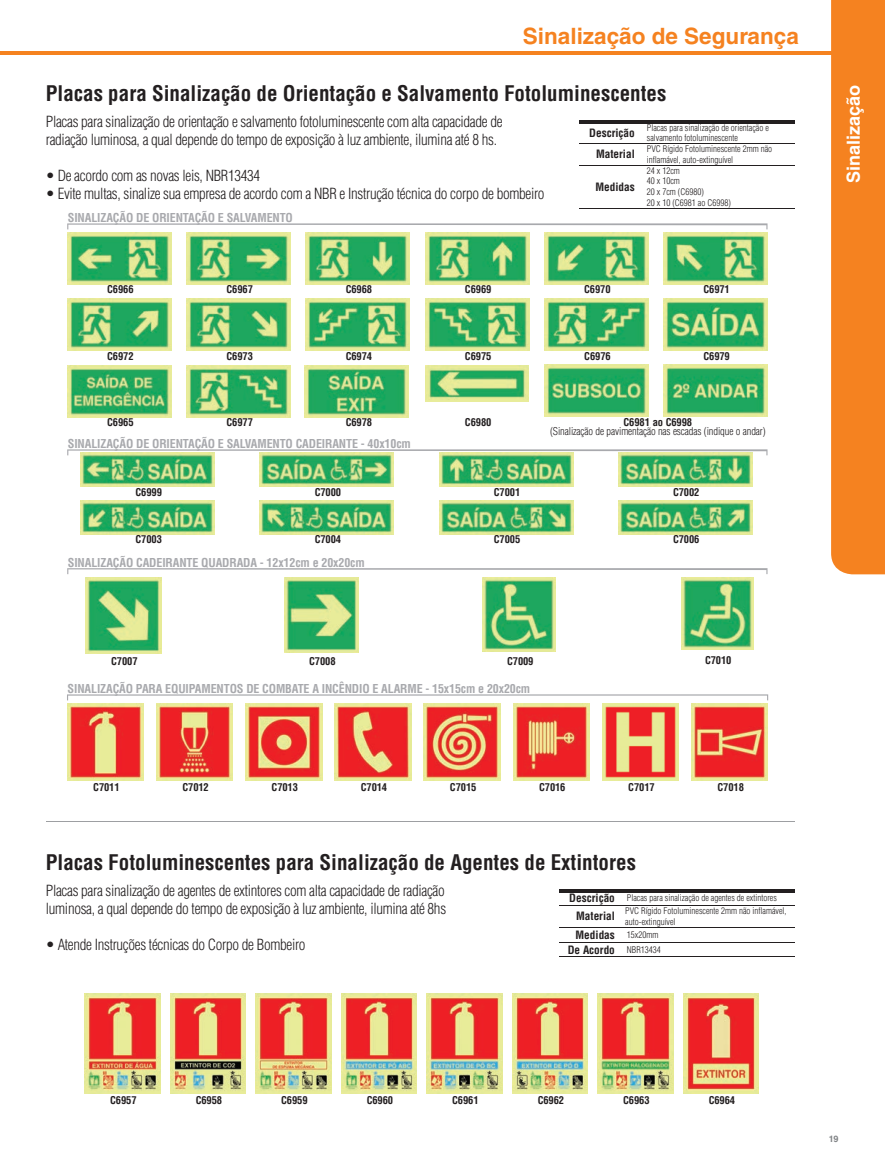
<style>
.page{position:relative;width:885px;height:1170px;background:#fff}
.page>*{position:absolute;margin:0;border:0;box-sizing:border-box;transform-origin:0 0}
.t1{font:700 22.5px "Helvetica LT Std";color:#f58220}
.t2{font:700 condensed 21px "Helvetica LT Std";color:#231f20}
.t3{font:700 18px "Helvetica LT Std";color:#fff}
.t4{font:300 condensed 15px/18px "Helvetica LT Std";letter-spacing:-.02em;color:#231f20}
.t5{font:700 condensed 12px "Helvetica LT Std";letter-spacing:-.01em;color:#a8a9ad}
.t6{font:700 condensed 11.25px/14.9px "Helvetica LT Std";color:#231f20;text-align:center}
.t7{font:700 condensed 10.5px "Helvetica LT Std";letter-spacing:-.01em;color:#231f20}
.t8{font:300 condensed 10.5px "Helvetica LT Std";letter-spacing:-.01em;color:#231f20}
.t9{font:300 condensed 9px/10.8px "Helvetica LT Std";color:#231f20}
.t10{font:700 9px "Helvetica LT Std";color:#808285}
.s1{font-weight:700;font-size:11.25px}
.s2{font-weight:300;font-size:9px}
</style>
<div class="page">
<svg style="left:579px;top:120px;width:215px;height:89px"></svg>
<hr style="left:560px;top:889px;width:61px;height:3px;background:#231f20">
<hr style="left:621px;top:889px;width:127px;height:3px;background:#231f20">
<hr style="left:748px;top:889px;width:21px;height:3px;background:#231f20">
<hr style="left:769px;top:889px;width:25px;height:3px;background:#231f20">
<svg style="left:560px;top:892px;width:234px;height:65px"></svg>
<svg style="left:67px;top:694px;width:701px;height:6px"></svg>
<svg style="left:67px;top:223px;width:700px;height:6px"></svg>
<svg style="left:67px;top:449px;width:700px;height:6px"></svg>
<svg style="left:67px;top:568px;width:700px;height:6px"></svg>
<img style="left:81px;top:452px;width:134px;height:34px">
<img style="left:81px;top:500px;width:134px;height:34px">
<img style="left:67px;top:232px;width:104px;height:52px">
<img style="left:186px;top:232px;width:104px;height:52px">
<img style="left:306px;top:232px;width:104px;height:52px">
<img style="left:425px;top:232px;width:104px;height:52px">
<img style="left:544px;top:232px;width:104px;height:52px">
<img style="left:663px;top:232px;width:104px;height:52px">
<img style="left:67px;top:298px;width:104px;height:52px">
<img style="left:186px;top:298px;width:104px;height:52px">
<img style="left:306px;top:298px;width:104px;height:52px">
<img style="left:425px;top:298px;width:104px;height:52px">
<img style="left:544px;top:298px;width:104px;height:52px">
<img style="left:663px;top:298px;width:104px;height:52px">
<img style="left:67px;top:365px;width:104px;height:52px">
<img style="left:186px;top:365px;width:104px;height:52px">
<img style="left:304px;top:365px;width:104px;height:52px">
<img style="left:425px;top:365px;width:103px;height:36px">
<img style="left:544px;top:364px;width:104px;height:52px">
<img style="left:663px;top:364px;width:104px;height:52px">
<img style="left:260px;top:452px;width:134px;height:34px">
<img style="left:439px;top:452px;width:134px;height:34px">
<img style="left:618px;top:452px;width:134px;height:34px">
<img style="left:260px;top:500px;width:134px;height:34px">
<img style="left:439px;top:500px;width:134px;height:34px">
<img style="left:618px;top:500px;width:134px;height:34px">
<img style="left:284px;top:578px;width:74px;height:74px">
<img style="left:681px;top:578px;width:72px;height:71px">
<img style="left:482px;top:578px;width:73px;height:73px">
<img style="left:86px;top:578px;width:75px;height:75px">
<img style="left:245px;top:703px;width:77px;height:77px">
<img style="left:334px;top:703px;width:77px;height:77px">
<img style="left:602px;top:703px;width:76px;height:77px">
<img style="left:691px;top:703px;width:76px;height:77px">
<img style="left:424px;top:703px;width:76px;height:77px">
<img style="left:513px;top:703px;width:76px;height:77px">
<img style="left:67px;top:703px;width:77px;height:77px">
<img style="left:156px;top:703px;width:77px;height:77px">
<img style="left:85px;top:993px;width:75px;height:100px">
<img style="left:170px;top:993px;width:75px;height:100px">
<img style="left:256px;top:993px;width:75px;height:100px">
<img style="left:341px;top:993px;width:75px;height:100px">
<img style="left:427px;top:993px;width:75px;height:100px">
<img style="left:512px;top:993px;width:75px;height:100px">
<img style="left:597px;top:993px;width:76px;height:100px">
<img style="left:683px;top:993px;width:75px;height:100px">
<hr style="left:46px;top:821px;width:748px;height:1px;background:#9d9fa2">
<div style="left:831px;top:0;width:53px;height:574px;background:#f58220"></div>
<hr style="left:0;top:52px;width:884px;height:3px;background:#f58220">
<h1 class="t1" style="left:523px;top:23px;width:277px">Sinalização de Segurança</h1>
<h2 class="t2" style="left:46px;top:80px;width:622px">Placas para Sinalização de Orientação e Salvamento Fotoluminescentes</h2>
<p class="t4" style="left:46px;top:112px;width:458px">Placas para sinalização de orientação e salvamento fotoluminescente com alta capacidade de radiação luminosa, a qual depende do tempo de exposição à luz ambiente, ilumina até 8 hs.</p>
<p class="t4" style="left:46px;top:166px;width:216px">• De acordo com as novas leis, NBR13434</p>
<p class="t4" style="left:46px;top:184px;width:500px">• Evite multas, sinalize sua empresa de acordo com a NBR e Instrução técnica do corpo de bombeiro</p>
<p class="t5" style="left:68px;top:210px;width:226px">SINALIZAÇÃO DE ORIENTAÇÃO E SALVAMENTO</p>
<p class="t6" style="left:589px;top:125px;width:47px">Descrição</p>
<p class="t9" style="left:646px;top:122px;width:123px">Placas para sinalização de orientação e salvamento fotoluminescente</p>
<p class="t6" style="left:596px;top:147px;width:40px">Material</p>
<p class="t9" style="left:646px;top:143px;width:127px">PVC Rígido Fotoluminescente 2mm não inflamável, auto-extinguível</p>
<p class="t6" style="left:595px;top:179px;width:41px">Medidas</p>
<p class="t9" style="left:646px;top:165px;width:85px">24 x 12cm<br>40 x 10cm<br>20 x 7cm (C6980)<br>20 x 10 (C6981 ao C6998)</p>
<p class="t7" style="left:107px;top:282px;width:28px">C6966</p>
<p class="t7" style="left:107px;top:349px;width:28px">C6972</p>
<p class="t7" style="left:226px;top:282px;width:28px">C6967</p>
<p class="t7" style="left:346px;top:282px;width:28px">C6968</p>
<p class="t7" style="left:465px;top:282px;width:28px">C6969</p>
<p class="t7" style="left:584px;top:282px;width:28px">C6970</p>
<p class="t7" style="left:703px;top:282px;width:28px">C6971</p>
<p class="t7" style="left:226px;top:349px;width:28px">C6973</p>
<p class="t7" style="left:346px;top:349px;width:28px">C6974</p>
<p class="t7" style="left:465px;top:349px;width:28px">C6975</p>
<p class="t7" style="left:584px;top:349px;width:28px">C6976</p>
<p class="t7" style="left:703px;top:349px;width:28px">C6979</p>
<p class="t7" style="left:107px;top:415px;width:28px">C6965</p>
<p class="t7" style="left:465px;top:415px;width:28px">C6980</p>
<p class="t7" style="left:623px;top:415px;width:70px">C6981 ao C6998</p>
<p class="t8" style="left:550px;top:424px;width:217px">(Sinalização de pavimentação nas escadas (indique o andar)</p>
<p class="t7" style="left:226px;top:415px;width:28px">C6977</p>
<p class="t7" style="left:346px;top:415px;width:28px">C6978</p>
<p class="t5" style="left:68px;top:436px;width:344px">SINALIZAÇÃO DE ORIENTAÇÃO E SALVAMENTO CADEIRANTE - 40x10cm</p>
<p class="t7" style="left:135px;top:485px;width:28px">C6999</p>
<p class="t7" style="left:135px;top:533px;width:28px">C7003</p>
<p class="t7" style="left:315px;top:485px;width:28px">C7000</p>
<p class="t7" style="left:494px;top:485px;width:28px">C7001</p>
<p class="t7" style="left:673px;top:485px;width:28px">C7002</p>
<p class="t7" style="left:315px;top:533px;width:28px">C7004</p>
<p class="t7" style="left:494px;top:533px;width:28px">C7005</p>
<p class="t7" style="left:673px;top:533px;width:28px">C7006</p>
<p class="t5" style="left:68px;top:554px;width:298px">SINALIZAÇÃO CADEIRANTE QUADRADA - 12x12cm e 20x20cm</p>
<p class="t7" style="left:111px;top:654px;width:28px">C7007</p>
<p class="t7" style="left:309px;top:654px;width:28px">C7008</p>
<p class="t7" style="left:507px;top:654px;width:28px">C7009</p>
<p class="t7" style="left:705px;top:653px;width:28px">C7010</p>
<p class="t5" style="left:68px;top:681px;width:464px">SINALIZAÇÃO PARA EQUIPAMENTOS DE COMBATE A INCÊNDIO E ALARME - 15x15cm e 20x20cm</p>
<p class="t7" style="left:93px;top:781px;width:28px">C7011</p>
<p class="t7" style="left:182px;top:781px;width:28px">C7012</p>
<p class="t7" style="left:271px;top:781px;width:28px">C7013</p>
<p class="t7" style="left:361px;top:781px;width:28px">C7014</p>
<p class="t7" style="left:450px;top:781px;width:28px">C7015</p>
<p class="t7" style="left:539px;top:781px;width:28px">C7016</p>
<p class="t7" style="left:628px;top:781px;width:28px">C7017</p>
<p class="t7" style="left:717px;top:781px;width:28px">C7018</p>
<h2 class="t2" style="left:46px;top:849px;width:591px">Placas Fotoluminescentes para Sinalização de Agentes de Extintores</h2>
<p class="t4" style="left:46px;top:881px;width:402px">Placas para sinalização de agentes de extintores com alta capacidade de radiação luminosa, a qual depende do tempo de exposição à luz ambiente, ilumina até 8hs</p>
<p class="t4" style="left:46px;top:935px;width:261px">• Atende Instruções técnicas do Corpo de Bombeiro</p>
<p class="t9" style="left:569px;top:892px;width:209px"><span class="s1">Descrição</span> Placas para sinalização de agentes de extintores</p>
<p class="t6" style="left:576px;top:908px;width:40px">Material</p>
<p class="t9" style="left:625px;top:905px;width:163px">PVC Rígido Fotoluminescente 2mm não inflamável, auto-extinguível</p>
<p class="t6" style="left:567px;top:926px;width:95px">Medidas <span class="s2">15x20mm<br></span>De Acordo <span class="s2">NBR13434</span></p>
<p class="t3" style="left:842px;top:183px;width:100px;rotate:-90deg">Sinalização</p>
<p class="t7" style="left:110px;top:1092px;width:28px">C6957</p>
<p class="t7" style="left:196px;top:1092px;width:28px">C6958</p>
<p class="t7" style="left:281px;top:1092px;width:28px">C6959</p>
<p class="t7" style="left:366px;top:1092px;width:28px">C6960</p>
<p class="t7" style="left:452px;top:1092px;width:28px">C6961</p>
<p class="t7" style="left:537px;top:1092px;width:28px">C6962</p>
<p class="t7" style="left:623px;top:1092px;width:28px">C6963</p>
<p class="t7" style="left:708px;top:1092px;width:28px">C6964</p>
<p class="t10" style="left:828px;top:1132px;width:11px">19</p>
</div>
